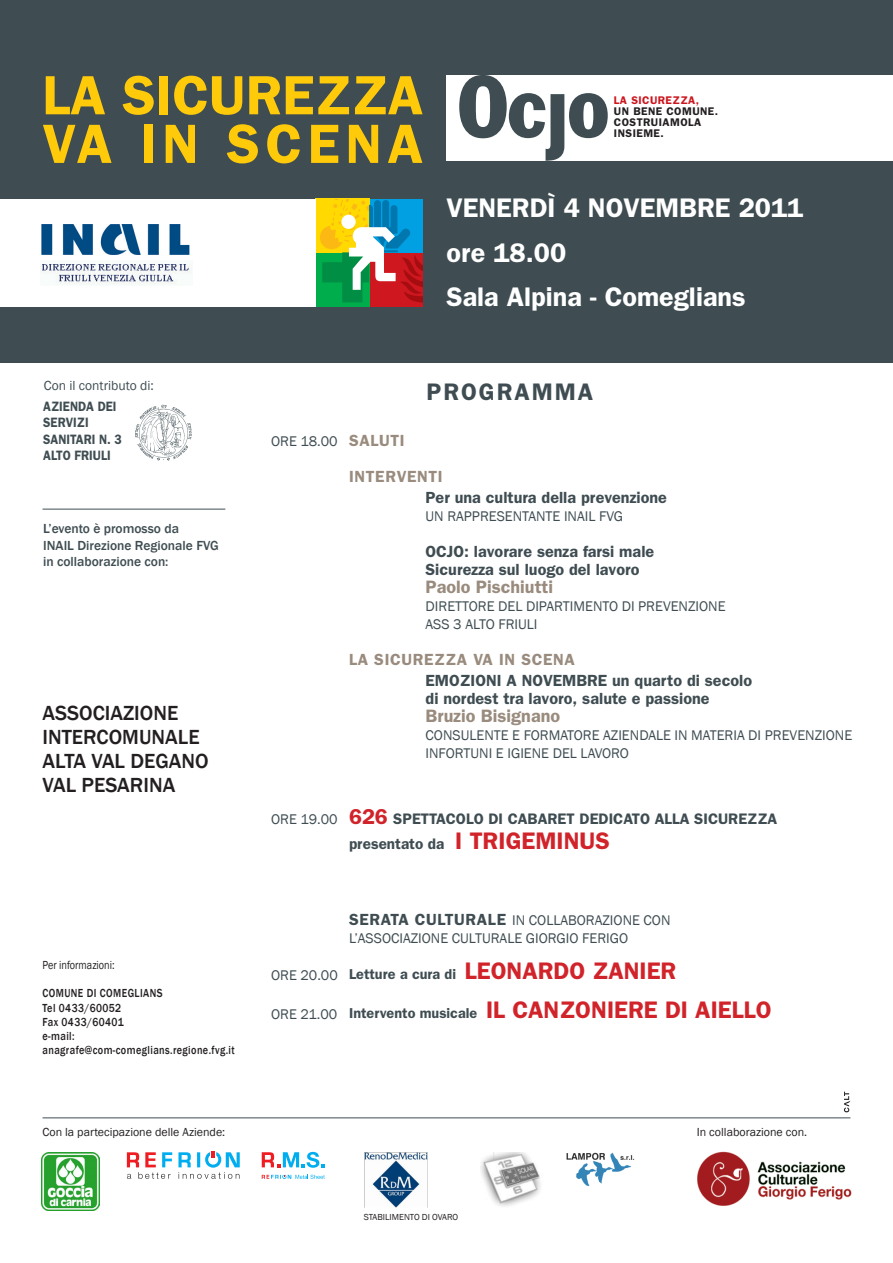
<style>
.page{position:relative;width:893px;height:1263px;background:#fff}
.page>*{position:absolute;margin:0;border:0;box-sizing:border-box;transform-origin:0 0}
.t1{font:600 55.5px "Franklin Gothic";color:#feca0a}
.t2{font:600 55.5px "Franklin Gothic";letter-spacing:.1em;color:#feca0a}
.t3{font:600 27px "Franklin Gothic";color:#fff}
.t4{font:600 24px "Franklin Gothic";color:#d1232a}
.t5{font:600 24px "Franklin Gothic";letter-spacing:.08em;color:#3f4d52}
.t6{font:500 21px/24px "Franklin Gothic";color:#231f20}
.t7{font:600 18px "Franklin Gothic";color:#998b7d}
.t8{font:600 16.2px "Franklin Gothic";color:#3f4d52}
.t9{font:600 16.2px "Franklin Gothic";letter-spacing:.04em;color:#998b7d}
.t10{font:600 15.3px "Franklin Gothic";color:#3f4d52}
.t11{font:14.4px "Franklin Gothic";color:#3f4d52}
.t12{font:600 14.4px "Franklin Gothic";color:#3f4d52}
.t13{font:600 13.65px "Franklin Gothic";color:#3f4d52;scale:.9 1}
.t14{font:500 13.5px "Franklin Gothic";color:#3f4d52}
.t15{font:13.5px "Franklin Gothic";color:#3f4d52}
.t16{font:500 12px "Franklin Gothic";letter-spacing:.04em;color:#231f20;scale:.85 1}
.t17{font:12px "Franklin Gothic";color:#231f20}
.t18{font:12px "Franklin Gothic";color:#231f20;scale:.85 1}
.t19{font:600 11.1px/11.1px "Franklin Gothic";letter-spacing:.04em;color:#231f20}
.t20{font:9px "Franklin Gothic";color:#231f20}
.s1{color:#cd151d}
.s2{font-size:21.6px;color:#d1232a}
.s3{font-size:24px;color:#d1232a}
.s4{font-weight:600;font-size:16.2px}
.s5{font-size:14.4px;color:#3f4d52}
</style>
<div class="page">
<div style="left:0;top:0;width:893px;height:363px;background:#3f4d52"></div>
<div style="left:369px;top:252px;width:54px;height:55px;background:#ce171e"></div>
<div style="left:315px;top:252px;width:54px;height:55px;background:#00ad4d"></div>
<div style="left:315px;top:198px;width:54px;height:54px;background:#ffd900"></div>
<svg style="left:320px;top:199px;width:103px;height:103px"></svg>
<div style="left:0;top:199px;width:315px;height:108px;background:#fff"></div>
<img style="left:135px;top:404px;width:57px;height:57px">
<div style="left:446px;top:75px;width:447px;height:85px;background:#fff"></div>
<svg style="left:459px;top:75px;width:149px;height:86px"></svg>
<svg style="left:127px;top:1152px;width:45px;height:27px"></svg>
<svg style="left:178px;top:1152px;width:62px;height:27px"></svg>
<svg style="left:262px;top:1152px;width:62px;height:16px"></svg>
<svg style="left:262px;top:1175px;width:63px;height:4px"></svg>
<img style="left:480px;top:1152px;width:61px;height:54px">
<img style="left:566px;top:1152px;width:69px;height:35px">
<img style="left:364px;top:1152px;width:64px;height:56px">
<img style="left:41px;top:1152px;width:59px;height:59px">
<img style="left:697px;top:1151px;width:155px;height:54px">
<img style="left:40px;top:264px;width:152px;height:21px">
<img style="left:41px;top:224px;width:149px;height:31px">
<hr style="left:43px;top:1117px;width:807px;height:1px;background:#3f4d52">
<hr style="left:43px;top:509px;width:182px;height:1px;background:#3f4d52">
<svg style="left:844px;top:1092px;width:6px;height:20px"></svg>
<p class="t1" style="left:43px;top:62px;width:382px">LA SICUREZZA</p>
<p class="t2" style="left:43px;top:111px;width:382px">VA IN SCENA</p>
<p class="t19" style="left:614px;top:94px;width:106px"><span class="s1">LA SICUREZZA,<br></span>UN BENE COMUNE.<br>COSTRUIAMOLA<br>INSIEME.</p>
<p class="t3" style="left:446px;top:192px;width:358px">VENERDÌ 4 NOVEMBRE 2011</p>
<p class="t3" style="left:446px;top:237px;width:121px">ore 18.00</p>
<p class="t3" style="left:446px;top:281px;width:301px">Sala Alpina - Comeglians</p>
<p class="t15" style="left:44px;top:377px;width:112px">Con il contributo di:</p>
<p class="t13" style="left:43px;top:398px;width:83px">AZIENDA DEI</p>
<p class="t13" style="left:43px;top:415px;width:52px">SERVIZI</p>
<p class="t13" style="left:43px;top:431px;width:89px">SANITARI N. 3</p>
<p class="t13" style="left:43px;top:447px;width:77px">ALTO FRIULI</p>
<p class="t14" style="left:43px;top:521px;width:137px">L’evento è promosso da</p>
<p class="t14" style="left:43px;top:537px;width:177px">INAIL Direzione Regionale FVG</p>
<p class="t14" style="left:43px;top:554px;width:127px">in collaborazione con:</p>
<p class="t6" style="left:43px;top:701px;width:137px">ASSOCIAZIONE</p>
<p class="t6" style="left:43px;top:725px;width:168px">INTERCOMUNALE<br>ALTA VAL DEGANO</p>
<p class="t6" style="left:43px;top:773px;width:134px">VAL PESARINA</p>
<p class="t18" style="left:43px;top:957px;width:86px">Per informazioni:</p>
<p class="t16" style="left:43px;top:986px;width:143px">COMUNE DI COMEGLIANS</p>
<p class="t16" style="left:43px;top:1000px;width:94px">Tel 0433/60052</p>
<p class="t16" style="left:43px;top:1014px;width:97px">Fax 0433/60401</p>
<p class="t16" style="left:43px;top:1028px;width:39px">e-mail:</p>
<p class="t16" style="left:43px;top:1043px;width:228px">anagrafe@com-comeglians.regione.fvg.it</p>
<p class="t17" style="left:43px;top:1124px;width:184px">Con la partecipazione delle Aziende:</p>
<p class="t5" style="left:427px;top:377px;width:168px">PROGRAMMA</p>
<p class="t11" style="left:271px;top:432px;width:68px">ORE 18.00</p>
<p class="t9" style="left:349px;top:430px;width:57px">SALUTI</p>
<p class="t9" style="left:349px;top:466px;width:95px">INTERVENTI</p>
<p class="t8" style="left:426px;top:487px;width:243px">Per una cultura della prevenzione</p>
<p class="t11" style="left:426px;top:507px;width:199px">UN RAPPRESENTANTE INAIL FVG</p>
<p class="t8" style="left:426px;top:541px;width:230px">OCJO: lavorare senza farsi male</p>
<p class="t8" style="left:426px;top:559px;width:216px">Sicurezza sul luogo del lavoro</p>
<p class="t7" style="left:426px;top:576px;width:129px">Paolo Pischiutti</p>
<p class="t11" style="left:426px;top:597px;width:302px">DIRETTORE DEL DIPARTIMENTO DI PREVENZIONE</p>
<p class="t11" style="left:426px;top:615px;width:113px">ASS 3 ALTO FRIULI</p>
<p class="t9" style="left:349px;top:649px;width:227px">LA SICUREZZA VA IN SCENA</p>
<p class="t8" style="left:426px;top:670px;width:328px">EMOZIONI A NOVEMBRE un quarto di secolo</p>
<p class="t8" style="left:426px;top:688px;width:286px">di nordest tra lavoro, salute e passione</p>
<p class="t7" style="left:426px;top:705px;width:136px">Bruzio Bisignano</p>
<p class="t11" style="left:426px;top:726px;width:428px">CONSULENTE E FORMATORE AZIENDALE IN MATERIA DI PREVENZIONE</p>
<p class="t11" style="left:426px;top:744px;width:205px">INFORTUNI E IGIENE DEL LAVORO</p>
<p class="t11" style="left:271px;top:811px;width:68px">ORE 19.00</p>
<p class="t10" style="left:349px;top:810px;width:430px"><span class="s2">626</span> SPETTACOLO DI CABARET DEDICATO ALLA SICUREZZA</p>
<p class="t10" style="left:349px;top:835px;width:262px">presentato da <span class="s3">I TRIGEMINUS</span></p>
<p class="t11" style="left:271px;top:966px;width:68px">ORE 20.00</p>
<p class="t11" style="left:271px;top:1005px;width:68px">ORE 21.00</p>
<p class="t11" style="left:349px;top:911px;width:323px"><span class="s4">SERATA CULTURALE</span> IN COLLABORAZIONE CON</p>
<p class="t11" style="left:349px;top:929px;width:281px">L’ASSOCIAZIONE CULTURALE GIORGIO FERIGO</p>
<p class="t12" style="left:349px;top:965px;width:329px">Letture a cura di <span class="s3">LEONARDO ZANIER</span></p>
<p class="t4" style="left:349px;top:996px;width:424px"><span class="s5">Intervento musicale</span> IL CANZONIERE DI AIELLO</p>
<p class="t20" style="left:364px;top:1211px;width:96px">STABILIMENTO DI OVARO</p>
<p class="t17" style="left:697px;top:1124px;width:112px">In collaborazione con.</p>
</div>
